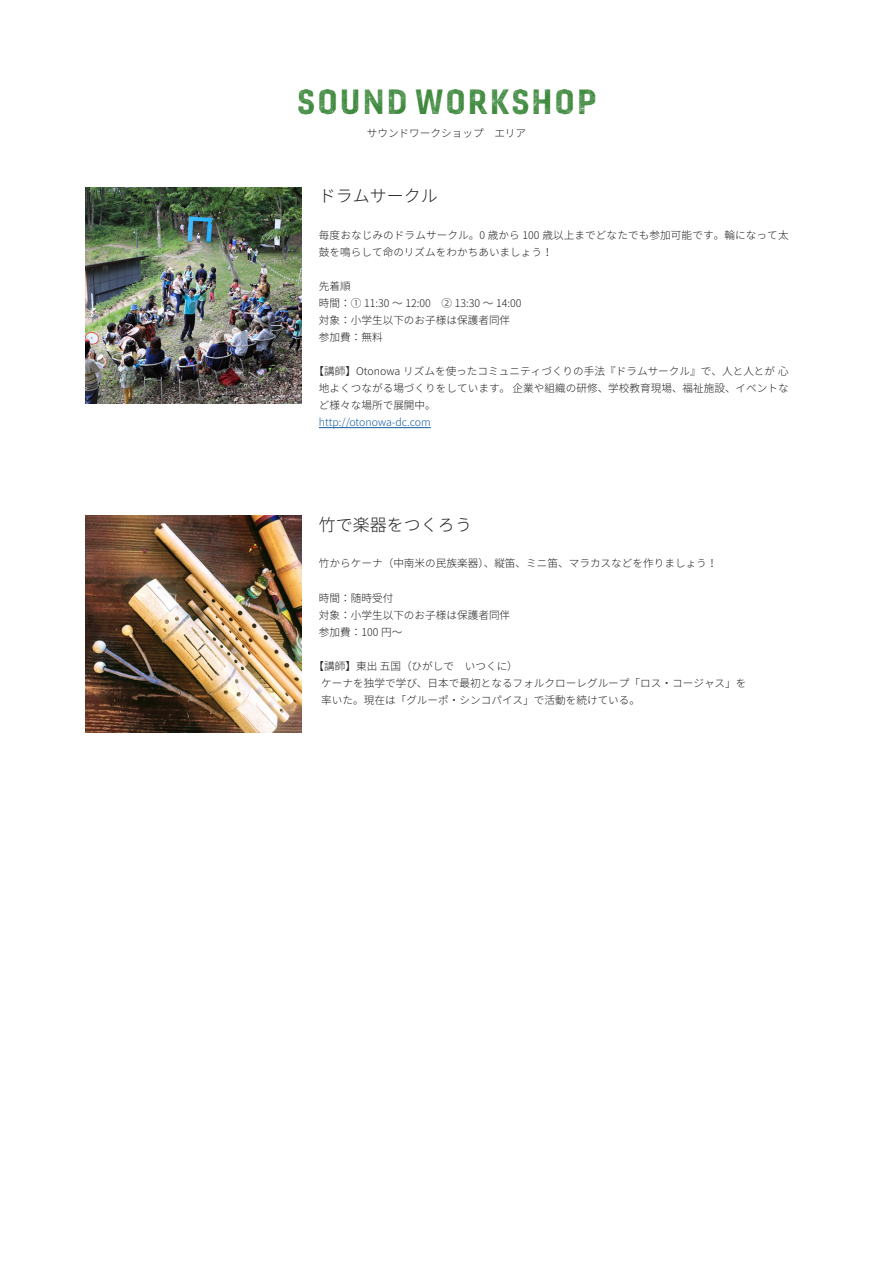
<style>
.page{position:relative;width:893px;height:1263px;background:#fff}
.page>*{position:absolute;margin:0;border:0;box-sizing:border-box;transform-origin:0 0}
.t1{font:34.05px "Gineso Titling Hal Bla";color:#3b873a}
.t2{font:300 16.95px "Noto Sans CJ Kjp";color:#231f20}
.t3{font:300 10.65px/17px "Noto Sans CJ Kjp";color:#231f20}
.t4{font:300 10.65px "Noto Sans CJ Kjp";color:#175d9e}
</style>
<div class="page">
<hr style="left:319px;top:427px;width:112px;height:1px;background:#175d9e">
<img style="left:85px;top:187px;width:217px;height:217px">
<img style="left:85px;top:516px;width:217px;height:216px">
<p class="t1" style="left:296px;top:80px;width:303px">SOUND WORKSHOP</p>
<p class="t3" style="left:367px;top:125px;width:161px">サウンドワークショップ　エリア</p>
<p class="t2" style="left:319px;top:186px;width:138px">ドラムサークル　</p>
<p class="t3" style="left:319px;top:227px;width:471px">毎度おなじみのドラムサークル。0 歳から 100 歳以上までどなたでも参加可能です。輪になって太鼓を鳴らして命のリズムをわかちあいましょう！</p>
<p class="t3" style="left:319px;top:278px;width:44px">先着順　</p>
<p class="t3" style="left:319px;top:295px;width:204px">時間：① 11:30 ～ 12:00　② 13:30 ～ 14:00</p>
<p class="t3" style="left:319px;top:312px;width:193px">対象：小学生以下のお子様は保護者同伴</p>
<p class="t3" style="left:319px;top:329px;width:65px">参加費：無料</p>
<p class="t3" style="left:319px;top:363px;width:471px;text-align:justify;text-indent:-5px">【講師】Otonowa リズムを使ったコミュニティづくりの手法『ドラムサークル』で、人と人とが 心地よくつながる場づくりをしています。 企業や組織の研修、学校教育現場、福祉施設、イベントなど様々な場所で展開中。</p>
<p class="t4" style="left:319px;top:416px;width:113px">http://otonowa-dc.com</p>
<p class="t2" style="left:319px;top:515px;width:172px">竹で楽器をつくろう　</p>
<p class="t3" style="left:319px;top:555px;width:400px">竹からケーナ（中南米の民族楽器）、縦笛、ミニ笛、マラカスなどを作りましょう！</p>
<p class="t3" style="left:319px;top:589px;width:76px">時間：随時受付</p>
<p class="t3" style="left:319px;top:606px;width:193px">対象：小学生以下のお子様は保護者同伴</p>
<p class="t3" style="left:319px;top:623px;width:85px">参加費：100 円～</p>
<p class="t3" style="left:314px;top:657px;width:206px">【講師】東出 五国（ひがしで　いつくに）</p>
<p class="t3" style="left:321px;top:674px;width:427px">ケーナを独学で学び、日本で最初となるフォルクローレグループ「ロス・コージャス」を</p>
<p class="t3" style="left:321px;top:691px;width:320px">率いた。現在は「グルーポ・シンコパイス」で活動を続けている。</p>
</div>
